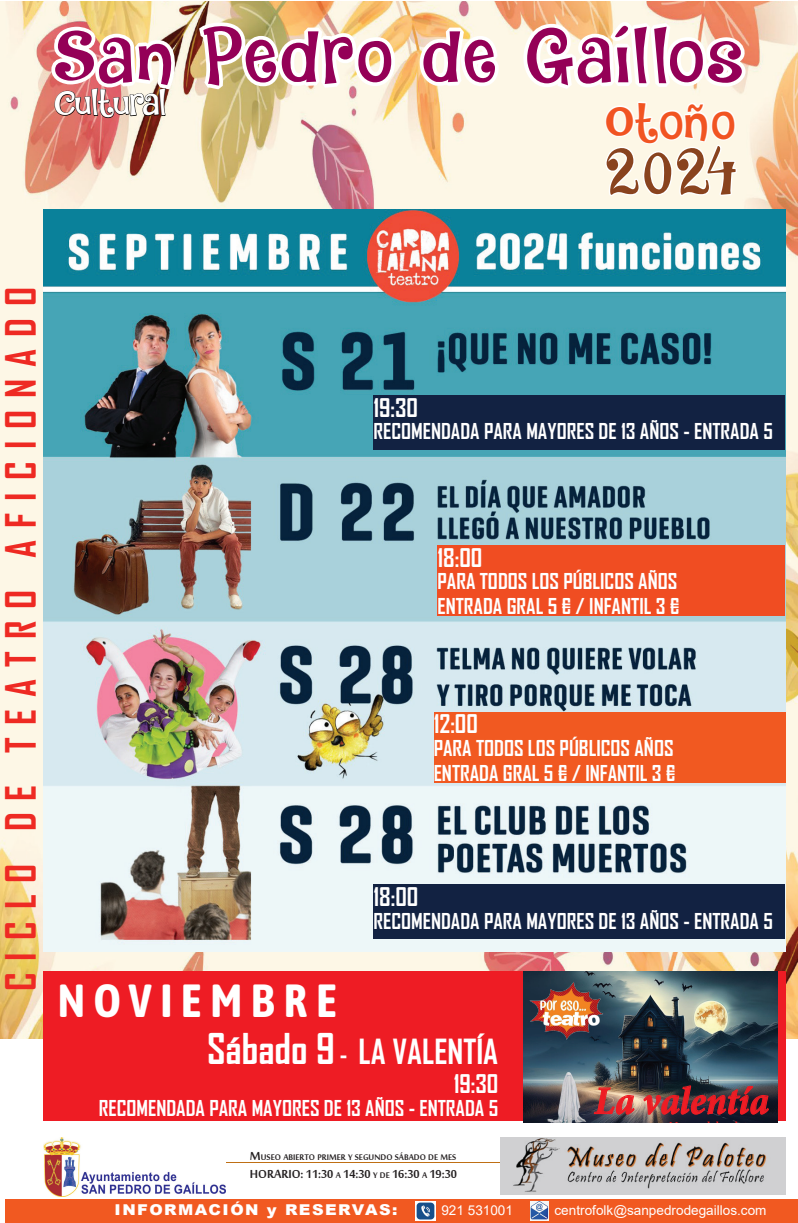
<style>
.page{position:relative;width:798px;height:1223px;background:#fff}
.page>*{position:absolute;margin:0;border:0;box-sizing:border-box;transform-origin:0 0}
.t1{font:73.06px "DK Jambo";letter-spacing:.01em;color:#940057}
.t2{font:57.38px "DK Jambo";color:#89431e}
.t3{font:49.25px "DK Jambo";letter-spacing:-.005em;color:#f15422}
.t4{font:700 46.25px "Asap Condensed";letter-spacing:.18em;color:#fff}
.t5{font:700 40px "Agency FB";letter-spacing:.3em;color:#ee2a23}
.t6{font:italic 700 condensed 39.88px "Minion Pro";letter-spacing:.005em;color:#ee1c24}
.t7{font:34.38px "DK Jambo";letter-spacing:-.045em;color:#fff}
.t8{font:700 33.12px "Agency FB";color:#fff}
.t9{font:700 24.62px "Agency FB";color:#fff}
.t10{font:700 20.94px/25.1px "Agency FB";color:#fff}
.t11{font:17.75px "Mool Boran";color:#231f20}
.t12{font:900 14.94px "Arial";letter-spacing:.09em;color:#fff;scale:1.08 1}
.t13{font:13.56px "Arial";color:#fff}
.t14{font:12.44px "Mool Boran";color:#231f20}
.s1{font-size:40.62px}
.s2{font-size:24.62px}
.s3{font-size:17.75px}
.s4{font-size:12.44px}
</style>
<div class="page">
<img style="left:0;top:1px;width:797px;height:1037px">
<img style="left:43px;top:210px;width:742px;height:741px">
<div style="left:373px;top:395px;width:412px;height:54px;background:#122242"></div>
<div style="left:437px;top:545px;width:348px;height:71px;background:#f04d22"></div>
<div style="left:433px;top:711px;width:352px;height:71px;background:#f15921"></div>
<div style="left:373px;top:884px;width:412px;height:55px;background:#122242"></div>
<svg style="left:415px;top:24px;width:87px;height:66px"></svg>
<img style="left:48px;top:20px;width:350px;height:98px">
<svg style="left:519px;top:1px;width:230px;height:197px"></svg>
<div style="left:5px;top:1198px;width:792px;height:24px;background:#f15921"></div>
<img style="left:415px;top:1201px;width:20px;height:19px">
<img style="left:530px;top:1201px;width:18px;height:19px">
<hr style="left:194px;top:1161px;width:591px;height:1px;background:#bf6f14">
<img style="left:500px;top:1137px;width:285px;height:57px">
<img style="left:43px;top:1137px;width:182px;height:59px">
<div style="left:43px;top:971px;width:742px;height:150px;background:#ee1c24"></div>
<img style="left:523px;top:971px;width:254px;height:151px">
<svg style="left:592px;top:1086px;width:43px;height:29px"></svg>
<img style="left:642px;top:1084px;width:127px;height:31px">
<img style="left:528px;top:975px;width:76px;height:74px">
<h1 class="t1" style="left:53px;top:8px;width:692px">San Pedro de Gaíllos</h1>
<h3 class="t7" style="left:54px;top:80px;width:114px">Cultural</h3>
<h3 class="t3" style="left:604px;top:89px;width:132px">Otoño</h3>
<h2 class="t2" style="left:604px;top:135px;width:134px">2024</h2>
<h3 class="t5" style="left:-4px;top:991px;width:705px;rotate:-90deg">CICLO DE TEATRO AFICIONADO</h3>
<p class="t9" style="left:373px;top:392px;width:46px">19:30</p>
<p class="t10" style="left:373px;top:418px;width:401px">RECOMENDADA PARA MAYORES DE 13 AÑOS - ENTRADA 5</p>
<p class="t9" style="left:437px;top:542px;width:46px">18:00</p>
<p class="t10" style="left:437px;top:568px;width:243px">PARA TODOS LOS PÚBLICOS AÑOS<br>ENTRADA GRAL 5 € / INFANTIL 3 €</p>
<p class="t9" style="left:433px;top:708px;width:46px">12:00</p>
<p class="t10" style="left:433px;top:734px;width:243px">PARA TODOS LOS PÚBLICOS AÑOS<br>ENTRADA GRAL 5 € / INFANTIL 3 €</p>
<h3 class="t4" style="left:58px;top:970px;width:281px">NOVIEMBRE</h3>
<p class="t9" style="left:373px;top:881px;width:46px">18:00</p>
<p class="t10" style="left:373px;top:907px;width:401px">RECOMENDADA PARA MAYORES DE 13 AÑOS - ENTRADA 5</p>
<h3 class="t8" style="left:207px;top:1030px;width:292px"><span class="s1">Sábado 9</span> <span class="s2">-</span> LA VALENTÍA</h3>
<p class="t9" style="left:453px;top:1068px;width:46px">19:30</p>
<p class="t10" style="left:99px;top:1095px;width:401px">RECOMENDADA PARA MAYORES DE 13 AÑOS - ENTRADA 5</p>
<p class="t14" style="left:250px;top:1148px;width:208px"><span class="s3">M</span>useo abierto primer y segundo sábado de mes</p>
<p class="t11" style="left:250px;top:1161px;width:17px">HORARIO</p>
<p class="t11" style="left:300px;top:1161px;width:158px">: 11:30 <span class="s4">a</span> 14:30 <span class="s4">y de</span> 16:30 <span class="s4">a</span> 19:30</p>
<h3 class="t6" style="left:594px;top:1073px;width:176px">La valentía</h3>
<p class="t12" style="left:115px;top:1198px;width:263px">INFORMACIÓN y RESERVAS:</p>
<p class="t13" style="left:441px;top:1200px;width:73px">921 531001</p>
<p class="t13" style="left:554px;top:1200px;width:213px">centrofolk@sanpedrodegaillos.com</p>
</div>
